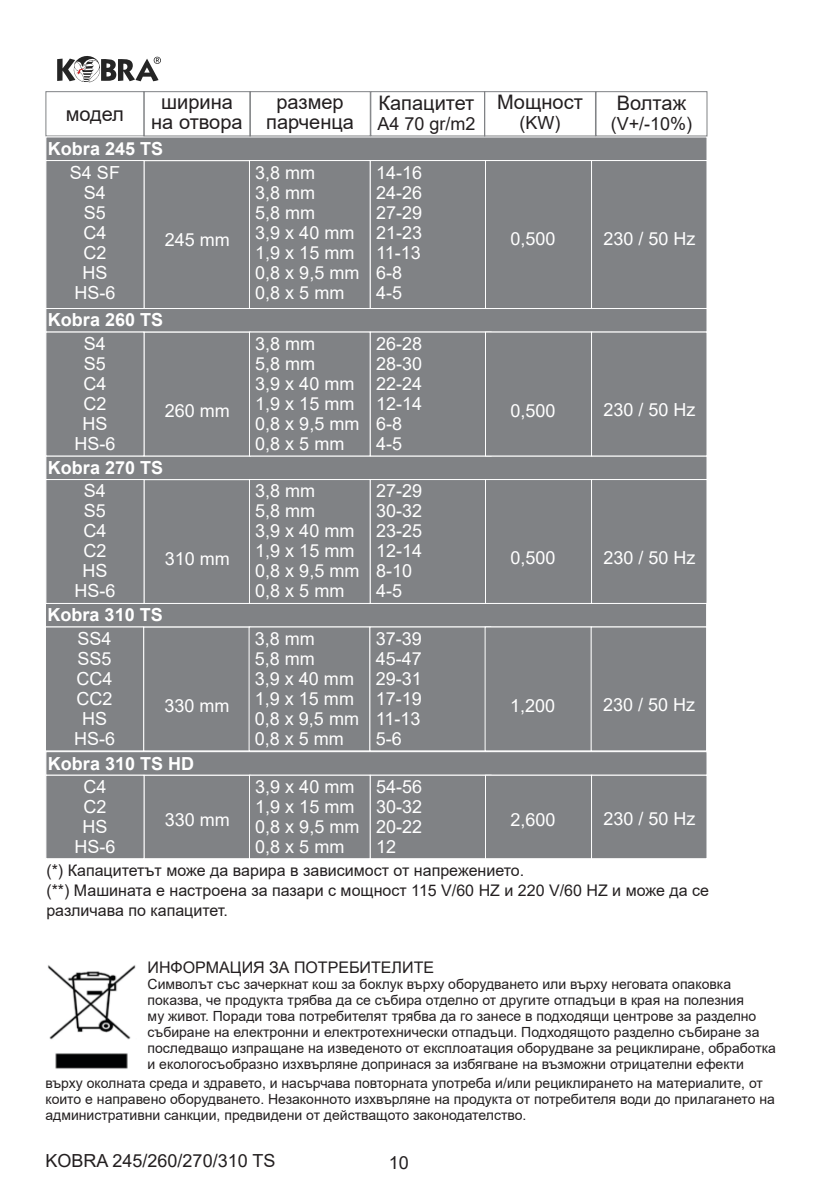
<style>
.page{position:relative;width:840px;height:1191px;background:#fff}
.page>*{position:absolute;margin:0;border:0;box-sizing:border-box;transform-origin:0 0}
.t1{font:20px/20px "Arial";color:#231f20;text-align:center}
.t2{font:18px/20px "Arial";color:#fff}
.t3{font:700 18px "Arial";color:#fff}
.t4{font:18px "Arial";color:#231f20}
.t5{font:16px/20px "Arial";color:#231f20}
.t6{font:14px/16px "Arial";color:#231f20}
</style>
<div class="page">
<svg style="left:57px;top:56px;width:104px;height:26px"></svg>
<div style="left:45px;top:91px;width:99px;height:45px;border:1px solid #808285"></div>
<div style="left:45px;top:136px;width:662px;height:25px;background:#808285"></div>
<div style="left:45px;top:308px;width:662px;height:24px;background:#808285"></div>
<div style="left:45px;top:455px;width:662px;height:25px;background:#808285;border:1px solid #fff"></div>
<div style="left:45px;top:603px;width:661px;height:24px;background:#808285"></div>
<div style="left:45px;top:751px;width:662px;height:24px;background:#808285;border:1px solid #fff"></div>
<div style="left:143px;top:160px;width:108px;height:149px;background:#808285;border:1px solid #fff"></div>
<div style="left:143px;top:332px;width:108px;height:124px;background:#808285;border:1px solid #fff"></div>
<div style="left:143px;top:479px;width:108px;height:125px;background:#808285;border:1px solid #fff"></div>
<div style="left:143px;top:626px;width:107px;height:125px;background:#808285;border:1px solid #fff"></div>
<div style="left:143px;top:775px;width:108px;height:84px;background:#808285;border:1px solid #fff"></div>
<div style="left:45px;top:160px;width:99px;height:149px;background:#808285;border:1px solid #fff"></div>
<div style="left:45px;top:331px;width:99px;height:125px;background:#808285;border:1px solid #fff"></div>
<div style="left:45px;top:479px;width:99px;height:125px;background:#808285;border:1px solid #fff"></div>
<div style="left:45px;top:626px;width:99px;height:125px;background:#808285;border:1px solid #fff"></div>
<div style="left:45px;top:774px;width:99px;height:85px;background:#808285;border:1px solid #fff"></div>
<div style="left:249px;top:160px;width:121px;height:149px;background:#808285;border:1px solid #fff"></div>
<div style="left:249px;top:331px;width:121px;height:125px;background:#808285;border:1px solid #fff"></div>
<div style="left:249px;top:479px;width:121px;height:125px;background:#808285;border:1px solid #fff"></div>
<div style="left:248px;top:626px;width:122px;height:125px;background:#808285;border:1px solid #fff"></div>
<div style="left:249px;top:774px;width:121px;height:85px;background:#808285;border:1px solid #fff"></div>
<div style="left:369px;top:160px;width:122px;height:149px;background:#808285;border:1px solid #fff"></div>
<div style="left:369px;top:331px;width:122px;height:125px;background:#808285;border:1px solid #fff"></div>
<div style="left:369px;top:479px;width:122px;height:125px;background:#808285;border:1px solid #fff"></div>
<div style="left:369px;top:626px;width:122px;height:125px;background:#808285;border:1px solid #fff"></div>
<div style="left:369px;top:774px;width:122px;height:85px;background:#808285;border:1px solid #fff"></div>
<div style="left:484px;top:160px;width:108px;height:149px;background:#808285;border:1px solid #fff"></div>
<div style="left:484px;top:331px;width:108px;height:125px;background:#808285;border:1px solid #fff"></div>
<div style="left:484px;top:479px;width:108px;height:125px;background:#808285;border:1px solid #fff"></div>
<div style="left:484px;top:626px;width:107px;height:125px;background:#808285;border:1px solid #fff"></div>
<div style="left:484px;top:774px;width:108px;height:85px;background:#808285;border:1px solid #fff"></div>
<div style="left:590px;top:160px;width:117px;height:149px;background:#808285;border:1px solid #fff"></div>
<div style="left:590px;top:331px;width:117px;height:125px;background:#808285;border:1px solid #fff"></div>
<div style="left:590px;top:479px;width:117px;height:125px;background:#808285;border:1px solid #fff"></div>
<div style="left:590px;top:626px;width:116px;height:125px;background:#808285;border:1px solid #fff"></div>
<div style="left:590px;top:774px;width:117px;height:85px;background:#808285;border:1px solid #fff"></div>
<div style="left:249px;top:91px;width:121px;height:45px;border:1px solid #808285"></div>
<div style="left:483px;top:91px;width:112px;height:45px;border:1px solid #808285"></div>
<div style="left:143px;top:91px;width:108px;height:45px;border:1px solid #808285"></div>
<div style="left:370px;top:91px;width:115px;height:45px;border:1px solid #808285"></div>
<div style="left:595px;top:91px;width:112px;height:45px;border:1px solid #808285"></div>
<img style="left:47px;top:965px;width:89px;height:104px">
<h1 class="t1" style="left:66px;top:104px;width:60px">модел</h1>
<h1 class="t1" style="left:151px;top:92px;width:93px">ширина на отвора</h1>
<h1 class="t1" style="left:266px;top:92px;width:89px">размер парченца</h1>
<h1 class="t1" style="left:378px;top:93px;width:97px">Капацитет</h1>
<p class="t4" style="left:377px;top:112px;width:100px">A4 70 gr/m2</p>
<p class="t3" style="left:48px;top:136px;width:117px">Kobra 245 TS</p>
<p class="t2" style="left:70px;top:163px;width:52px;text-align:center">S4 SF<br>S4<br>S5<br>C4<br>C2<br>HS<br>HS-6</p>
<p class="t2" style="left:74px;top:333px;width:43px;text-align:center">S4<br>S5<br>C4<br>C2<br>HS<br>HS-6</p>
<p class="t2" style="left:74px;top:481px;width:43px;text-align:center">S4<br>S5<br>C4<br>C2<br>HS<br>HS-6</p>
<p class="t2" style="left:74px;top:628px;width:43px;text-align:center">SS4<br>SS5<br>CC4<br>CC2<br>HS<br>HS-6</p>
<p class="t2" style="left:74px;top:776px;width:43px;text-align:center">C4<br>C2<br>HS<br>HS-6</p>
<p class="t2" style="left:165px;top:229px;width:67px">245 mm</p>
<p class="t3" style="left:48px;top:307px;width:117px">Kobra 260 TS</p>
<p class="t2" style="left:165px;top:400px;width:67px">260 mm</p>
<p class="t3" style="left:48px;top:455px;width:117px">Kobra 270 TS</p>
<p class="t2" style="left:165px;top:548px;width:67px">310 mm</p>
<p class="t3" style="left:48px;top:602px;width:117px">Kobra 310 TS</p>
<p class="t2" style="left:164px;top:695px;width:67px">330 mm</p>
<p class="t3" style="left:48px;top:750px;width:148px">Kobra 310 TS HD</p>
<p class="t2" style="left:165px;top:809px;width:67px">330 mm</p>
<p class="t2" style="left:255px;top:163px;width:106px">3,8 mm<br>3,8 mm<br>5,8 mm<br>3,9 x 40 mm<br>1,9 x 15 mm<br>0,8 x 9,5 mm<br>0,8 x 5 mm</p>
<p class="t2" style="left:255px;top:333px;width:106px">3,8 mm<br>5,8 mm<br>3,9 x 40 mm<br>1,9 x 15 mm<br>0,8 x 9,5 mm<br>0,8 x 5 mm</p>
<p class="t2" style="left:255px;top:481px;width:106px">3,8 mm<br>5,8 mm<br>3,9 x 40 mm<br>1,9 x 15 mm<br>0,8 x 9,5 mm<br>0,8 x 5 mm</p>
<p class="t2" style="left:255px;top:628px;width:106px">3,8 mm<br>5,8 mm<br>3,9 x 40 mm<br>1,9 x 15 mm<br>0,8 x 9,5 mm<br>0,8 x 5 mm</p>
<p class="t2" style="left:255px;top:776px;width:106px">3,9 x 40 mm<br>1,9 x 15 mm<br>0,8 x 9,5 mm<br>0,8 x 5 mm</p>
<p class="t2" style="left:376px;top:162px;width:48px">14-16<br>24-26<br>27-29<br>21-23<br>11-13<br>6-8<br>4-5</p>
<p class="t2" style="left:376px;top:333px;width:48px">26-28<br>28-30<br>22-24<br>12-14<br>6-8<br>4-5</p>
<p class="t2" style="left:376px;top:481px;width:48px">27-29<br>30-32<br>23-25<br>12-14<br>8-10<br>4-5</p>
<p class="t2" style="left:375px;top:628px;width:48px;text-align:justify">37-39<br>45-47<br>29-31<br>17-19<br>11-13<br>5-6</p>
<p class="t2" style="left:376px;top:776px;width:48px;text-align:justify">54-56<br>30-32<br>20-22<br>12</p>
<h1 class="t1" style="left:496px;top:92px;width:87px">Мощност</h1>
<p class="t4" style="left:519px;top:111px;width:42px">(KW)</p>
<h1 class="t1" style="left:616px;top:93px;width:71px">Волтаж</h1>
<p class="t4" style="left:610px;top:112px;width:83px">(V+/-10%)</p>
<p class="t2" style="left:510px;top:229px;width:47px">0,500</p>
<p class="t2" style="left:603px;top:228px;width:94px">230 / 50 Hz</p>
<p class="t2" style="left:510px;top:400px;width:47px">0,500</p>
<p class="t2" style="left:603px;top:400px;width:94px">230 / 50 Hz</p>
<p class="t2" style="left:510px;top:548px;width:47px">0,500</p>
<p class="t2" style="left:603px;top:547px;width:94px">230 / 50 Hz</p>
<p class="t2" style="left:509px;top:695px;width:47px">1,200</p>
<p class="t2" style="left:510px;top:809px;width:47px">2,600</p>
<p class="t2" style="left:602px;top:694px;width:94px">230 / 50 Hz</p>
<p class="t2" style="left:603px;top:809px;width:94px">230 / 50 Hz</p>
<p class="t5" style="left:46px;top:860px;width:663px">(*) Капацитетът може да варира в зависимост от напрежението.<br>(**) Машината е настроена за пазари с мощност 115 V/60 HZ и 220 V/60 HZ и може да се различава по капацитет.</p>
<p class="t5" style="left:147px;top:957px;width:288px">ИНФОРМАЦИЯ ЗА ПОТРЕБИТЕЛИТЕ</p>
<p class="t6" style="left:147px;top:975px;width:629px">Символът със зачеркнат кош за боклук върху оборудването или върху неговата опаковка показва, че продукта трябва да се събира отделно от другите отпадъци в края на полезния<br>му живот. Поради това потребителят трябва да го занесе в подходящи центрове за разделно събиране на електронни и електротехнически отпадъци. Подходящото разделно събиране за последващо изпращане на изведеното от експлоатация оборудване за рециклиране, обработка и екологосъобразно изхвърляне допринася за избягване на възможни отрицателни ефекти</p>
<p class="t6" style="left:45px;top:1074px;width:730px">върху околната среда и здравето, и насърчава повторната употреба и/или рециклирането на материалите, от които е направено оборудването. Незаконното изхвърляне на продукта от потребителя води до прилагането на административни санкции, предвидени от действащото законодателство.</p>
<p class="t4" style="left:45px;top:1148px;width:231px">KOBRA 245/260/270/310 TS</p>
<p class="t4" style="left:388px;top:1150px;width:22px">10</p>
</div>
